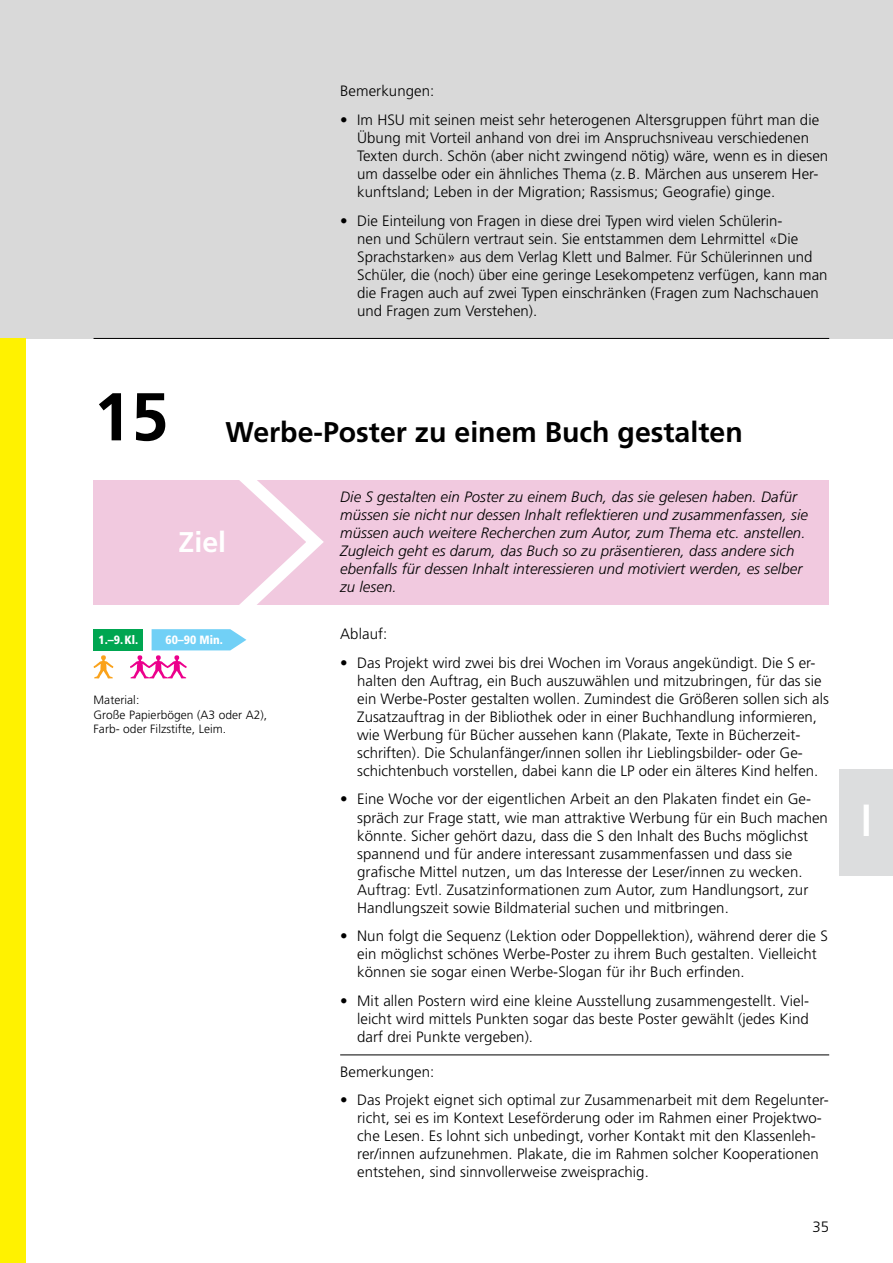
<style>
.page{position:relative;width:893px;height:1263px;background:#fff}
.page>*{position:absolute;margin:0;border:0;box-sizing:border-box;transform-origin:0 0}
.t1{font:700 67.5px "Frutiger";color:#000}
.t2{font:700 condensed 45px "Frutiger";color:#fff;scale:.9 1}
.t3{font:700 28.5px "Frutiger";color:#000}
.t4{font:700 28.5px "Frutiger";color:#fff}
.t5{font:300 15px/18px "Frutiger LT Pro";letter-spacing:.005em;color:#000}
.t6{font:italic 300 15px/18px "Frutiger";letter-spacing:.005em;color:#000}
.t7{font:300 15px/18px "Frutiger";letter-spacing:.005em;color:#000;text-align:justify}
.t8{font:300 12px/14.4px "Frutiger LT Pro";letter-spacing:.005em;color:#000}
.t9{font:900 condensed 12px "Frutiger";color:#fff}
.s1{font-family:"Frutiger"}
</style>
<div class="page">
<div style="left:94px;top:480px;width:735px;height:125px;background:#f1c9df"></div>
<div style="left:840px;top:770px;width:53px;height:106px;background:#dcddde"></div>
<hr style="left:340px;top:1054px;width:489px;height:1px;background:#000">
<hr style="left:94px;top:338px;width:735px;height:1px;background:#000">
<div style="left:94px;top:629px;width:49px;height:21px;background:#00a651"></div>
<svg style="left:130px;top:480px;width:194px;height:198px"></svg>
<svg style="left:93px;top:655px;width:21px;height:23px"></svg>
<div style="left:0;top:0;width:893px;height:338px;background:#d9d9d9"></div>
<div style="left:0;top:338px;width:26px;height:925px;background:#fff200"></div>
<h1 class="t1" style="left:94px;top:377px;width:77px">15</h1>
<p class="t5" style="left:340px;top:82px;width:96px">Bemerkungen:</p>
<p class="t5" style="left:357px;top:111px;width:473px;text-indent:-17px">• Im HSU mit seinen meist sehr heterogenen Altersgruppen führt man die Übung mit Vorteil anhand von drei im Anspruchsniveau verschiedenen Texten durch. Schön (aber nicht zwingend nötig) wäre, wenn es in diesen um dasselbe oder ein ähnliches Thema (<span class="s1">z. B.</span> Märchen aus unserem Her&shy;kunftsland; Leben in der Migration; Rassismus; Geografie) ginge.</p>
<p class="t5" style="left:357px;top:211px;width:472px;text-indent:-17px">• Die Einteilung von Fragen in diese drei Typen wird vielen Schülerin-<br>nen und Schülern vertraut sein. Sie entstammen dem Lehrmittel «Die Sprachstarken» aus dem Verlag Klett und Balmer. Für Schülerinnen und Schüler, die (noch) über eine geringe Lesekompetenz verfügen, kann man die Fragen auch auf zwei Typen einschränken (Fragen zum Nachschauen und Fragen zum Verstehen).</p>
<h3 class="t3" style="left:225px;top:415px;width:519px">Werbe-Poster zu einem Buch gestalten</h3>
<h3 class="t4" style="left:179px;top:525px;width:49px">Ziel</h3>
<p class="t9" style="left:98px;top:633px;width:41px">1.–9. Kl.</p>
<p class="t9" style="left:165px;top:633px;width:59px">60–90 Min.</p>
<p class="t8" style="left:94px;top:693px;width:175px">Material:<br>Große Papierbögen (A3 oder A2),<br>Farb- oder Filzstifte, Leim.</p>
<p class="t6" style="left:340px;top:488px;width:469px">Die S gestalten ein Poster zu einem Buch, das sie gelesen haben. Dafür müssen sie nicht nur dessen Inhalt reflektieren und zusammenfassen, sie müssen auch weitere Recherchen zum Autor, zum Thema etc. anstellen.<br>Zugleich geht es darum, das Buch so zu präsentieren, dass andere sich ebenfalls für dessen Inhalt interessieren und motiviert werden, es selber zu lesen.</p>
<p class="t5" style="left:340px;top:625px;width:49px">Ablauf:</p>
<p class="t5" style="left:357px;top:654px;width:473px;text-indent:-17px">• Das Projekt wird zwei bis drei Wochen im Voraus angekündigt. Die S er&shy;halten den Auftrag, ein Buch auszuwählen und mitzubringen, für das sie ein Werbe-Poster gestalten wollen. Zumindest die Größeren sollen sich als Zusatzauftrag in der Bibliothek oder in einer Buchhandlung informieren, wie Werbung für Bücher aussehen kann (Plakate, Texte in Bücherzeit&shy;schriften). Die Schulanfänger/innen sollen ihr Lieblingsbilder- oder Ge&shy;schichtenbuch vorstellen, dabei kann die LP oder ein älteres Kind helfen.</p>
<p class="t5" style="left:357px;top:790px;width:472px;text-indent:-17px">• Eine Woche vor der eigentlichen Arbeit an den Plakaten findet ein Ge&shy;spräch zur Frage statt, wie man attraktive Werbung für ein Buch machen könnte. Sicher gehört dazu, dass die S den Inhalt des Buchs möglichst spannend und für andere interessant zusammenfassen und dass sie grafische Mittel nutzen, um das Interesse der Leser/innen zu wecken.<br>Auftrag: Evtl. Zusatzinformationen zum Autor, zum Handlungsort, zur Handlungszeit sowie Bildmaterial suchen und mitbringen.</p>
<p class="t5" style="left:357px;top:927px;width:472px;text-indent:-17px">• Nun folgt die Sequenz (Lektion oder Doppellektion), während derer die S ein möglichst schönes Werbe-Poster zu ihrem Buch gestalten. Vielleicht können sie sogar einen Werbe-Slogan für ihr Buch erfinden.</p>
<p class="t7" style="left:357px;top:991px;width:453px;text-indent:-17px">• Mit allen Postern wird eine kleine Ausstellung zusammengestellt. Viel&shy;leicht wird mittels Punkten sogar das beste Poster gewählt (jedes Kind darf drei Punkte vergeben).</p>
<p class="t5" style="left:340px;top:1063px;width:96px">Bemerkungen:</p>
<p class="t5" style="left:357px;top:1091px;width:473px;text-indent:-17px">• Das Projekt eignet sich optimal zur Zusammenarbeit mit dem Regelunter&shy;richt, sei es im Kontext Leseförderung oder im Rahmen einer Projektwo&shy;che Lesen. Es lohnt sich unbedingt, vorher Kontakt mit den Klassenleh&shy;rer/innen aufzunehmen. Plakate, die im Rahmen solcher Kooperationen entstehen, sind sinnvollerweise zweisprachig.</p>
<p class="t7" style="left:812px;top:1218px;width:18px">35</p>
<h2 class="t2" style="left:861px;top:794px;width:14px">I</h2>
</div>
